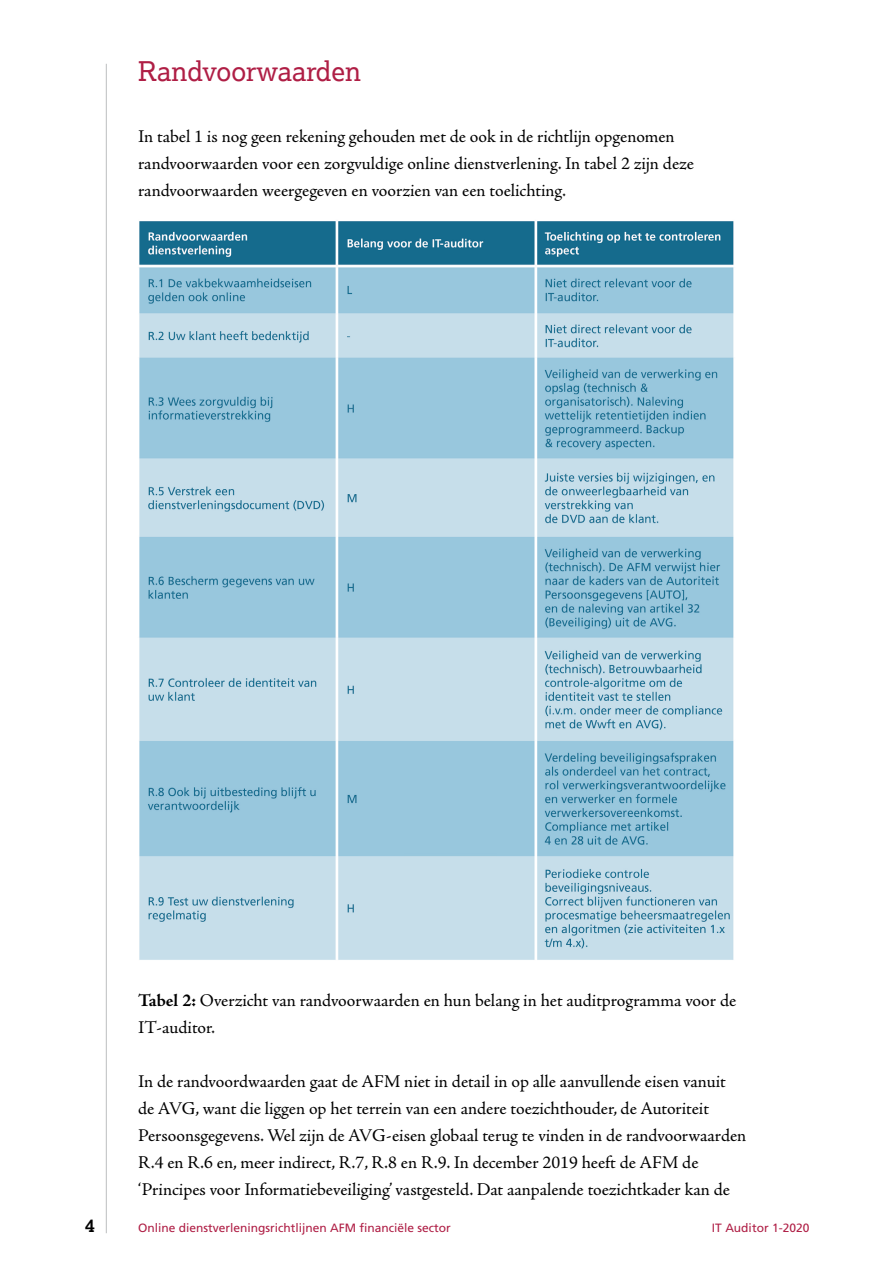
<style>
.page{position:relative;width:893px;height:1263px;background:#fff}
.page>*{position:absolute;margin:0;border:0;box-sizing:border-box;transform-origin:0 0}
.t1{font:27px "Lexia";color:#af1e45}
.t2{font:18px/27px "Adobe Jenson Pro";color:#000}
.t3{font:700 18px "Lexia";color:#000}
.t4{font:12px "Frutiger";color:#af1e45}
.s1{font-weight:700}
</style>
<div class="page">
<hr style="left:106px;top:64px;width:1px;height:1169px;background:#bcbec0">
<img style="left:139px;top:221px;width:595px;height:739px">
<h1 class="t1" style="left:138px;top:54px;width:224px">Randvoorwaarden</h1>
<p class="t2" style="left:138px;top:123px;width:557px">In tabel 1 is nog geen rekening gehouden met de ook in de richtlijn opgenomen randvoorwaarden voor een zorgvuldige online dienstverlening. In tabel 2 zijn deze randvoorwaarden weergegeven en voorzien van een toelichting.</p>
<p class="t2" style="left:138px;top:987px;width:600px"><span class="s1">Tabel 2:</span> Overzicht van randvoorwaarden en hun belang in het auditprogramma voor de<br>IT-auditor.</p>
<p class="t2" style="left:138px;top:1068px;width:610px">In de randvoordwaarden gaat de AFM niet in detail in op alle aanvullende eisen vanuit de AVG, want die liggen op het terrein van een andere toezichthouder, de Autoriteit Persoonsgegevens. Wel zijn de AVG-eisen globaal terug te vinden in de randvoorwaarden R.4 en R.6 en, meer indirect, R.7, R.8 en R.9. In december 2019 heeft de AFM de ‘Principes voor Informatiebeveiliging’ vastgesteld. Dat aanpalende toezichtkader kan de</p>
<p class="t3" style="left:85px;top:1214px;width:11px">4</p>
<p class="t4" style="left:138px;top:1221px;width:314px">Online dienstverleningsrichtlijnen AFM financiële sector</p>
<p class="t4" style="left:712px;top:1221px;width:99px">IT Auditor 1-2020</p>
</div>
